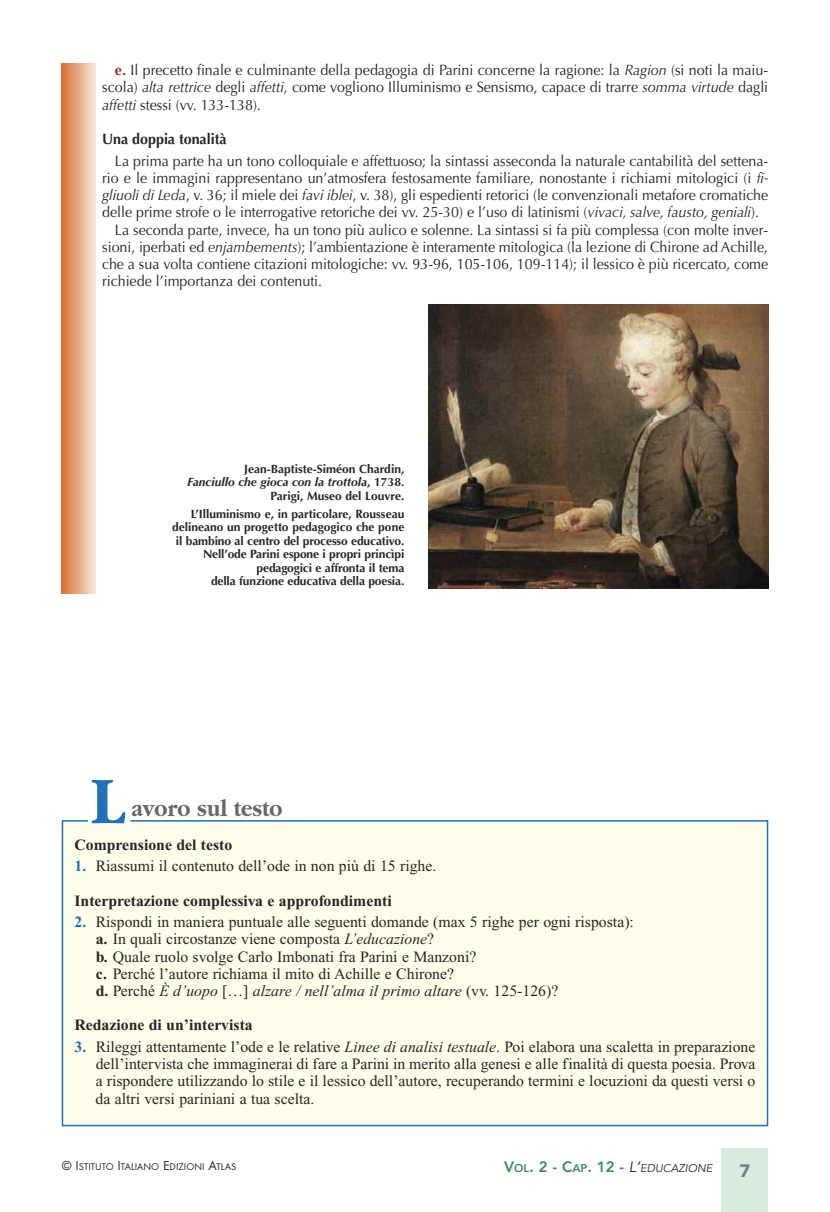
<style>
.page{position:relative;width:830px;height:1212px;background:#fff}
.page>*{position:absolute;margin:0;border:0;box-sizing:border-box;transform-origin:0 0}
.t1{font:700 69.15px "Garamond";color:#1f71b9;scale:.9 1}
.t2{font:700 24px "Garamond";color:#686768;scale:.9 1}
.t3{font:900 18px "Avenir";color:#7d7d7d}
.t4{font:15.75px/17.2px "Times New Roman";color:#272627}
.t5{font:700 15.75px "Times New Roman";color:#272627}
.t6{font:15px/17.2px "Optima";color:#272627;text-align:justify;scale:.95 1}
.t7{font:700 15px "Optima";color:#272627;scale:.95 1}
.t8{font:700 12px/13.5px "Optima";letter-spacing:-.01em;color:#272627;text-align:right}
.t9{font:italic 11.25px "Avenir";color:#272627}
.t10{font:10.2px "Futura T";color:#272627}
.s1{font-weight:700;color:#973035}
.s2{font-style:italic}
.s3{font-weight:700;color:#1f71b9}
.s4{font-weight:700}
.s5{font-size:13.5px}
.s6{font-weight:800;font-style:normal;font-size:15px;color:#388f52}
.s7{font-weight:800;font-style:normal;color:#388f52}
.s8{font-size:15px}
</style>
<div class="page">
<div style="left:62px;top:64px;width:34px;height:529px;background:linear-gradient(to right,#d97235,#f8e4d8)"></div>
<div style="left:721px;top:1148px;width:46px;height:64px;background:#d6edde"></div>
<img style="left:428px;top:304px;width:339px;height:285px">
<div style="left:61px;top:820px;width:707px;height:307px;background:#fffeea"></div>
<p class="t6" style="left:102px;top:63px;width:702px;text-indent:13px"><span class="s1">e.</span> Il precetto finale e culminante della pedagogia di Parini concerne la ragione: la <span class="s2">Ragion</span> (si noti la maiu&shy;scola) <span class="s2">alta rettrice</span> degli <span class="s2">affetti</span>, come vogliono Illuminismo e Sensismo, capace di trarre <span class="s2">somma virtude</span> dagli <span class="s2">affetti</span> stessi (vv. 133-138).</p>
<p class="t7" style="left:102px;top:133px;width:132px">Una doppia tonalità</p>
<p class="t6" style="left:115px;top:153px;width:689px">La prima parte ha un tono colloquiale e affettuoso; la sintassi asseconda la naturale cantabilità del settena-</p>
<p class="t6" style="left:102px;top:171px;width:702px">rio e le immagini rappresentano un’atmosfera festosamente familiare, nonostante i richiami mitologici (i <span class="s2">fi-</span></p>
<p class="t6" style="left:102px;top:188px;width:702px"><span class="s2">gliuoli di Leda</span>, v. 36; il miele dei <span class="s2">favi iblei</span>, v. 38), gli espedienti retorici (le convenzionali metafore cromatiche</p>
<p class="t6" style="left:102px;top:205px;width:692px">delle prime strofe o le interrogative retoriche dei vv. 25-30) e l’uso di latinismi (<span class="s2">vivaci, salve, fausto, geniali</span>).</p>
<p class="t6" style="left:115px;top:222px;width:689px">La seconda parte, invece, ha un tono più aulico e solenne. La sintassi si fa più complessa (con molte inver-</p>
<p class="t6" style="left:102px;top:240px;width:702px">sioni, iperbati ed <span class="s2">enjambements</span>); l’ambientazione è interamente mitologica (la lezione di Chirone ad Achille,</p>
<p class="t6" style="left:102px;top:257px;width:702px">che a sua volta contiene citazioni mitologiche: vv. 93-96, 105-106, 109-114); il lessico è più ricercato, come</p>
<p class="t6" style="left:102px;top:274px;width:233px">richiede l’importanza dei contenuti.</p>
<p class="t8" style="left:187px;top:463px;width:218px">Jean-Baptiste-Siméon Chardin,<br><span class="s2">Fanciullo che gioca con la trottola</span>, 1738.<br>Parigi, Museo del Louvre.</p>
<p class="t8" style="left:172px;top:508px;width:234px">L’Illuminismo e, in particolare, Rousseau delineano un progetto pedagogico che pone il bambino al centro del processo educativo.<br>Nell’ode Parini espone i propri princìpi pedagogici e affronta il tema<br>della funzione educativa della poesia.</p>
<h1 class="t1" style="left:91px;top:759px;width:39px">L</h1>
<h2 class="t2" style="left:131px;top:794px;width:169px">avoro sul testo</h2>
<p class="t5" style="left:74px;top:839px;width:159px">Comprensione del testo</p>
<p class="t4" style="left:74px;top:850px;width:363px;line-height:34.2px"><span class="s3">1.</span> Riassumi il contenuto dell’ode in non più di 15 righe.<br><span class="s4">Interpretazione complessiva e approfondimenti</span></p>
<p class="t4" style="left:96px;top:915px;width:539px;text-indent:-21px"><span class="s3">2.</span> Rispondi in maniera puntuale alle seguenti domande (max 5 righe per ogni risposta): <span class="s4">a.</span> In quali circostanze viene composta <span class="s2">L’educazione</span>?<br><span class="s4">b.</span> Quale ruolo svolge Carlo Imbonati fra Parini e Manzoni?<br><span class="s4">c.</span> Perché l’autore richiama il mito di Achille e Chirone?<br><span class="s4">d.</span> Perché <span class="s2">È d’uopo</span> […] <span class="s2">alzare / nell’alma il primo altare</span> (vv. 125-126)?</p>
<p class="t5" style="left:74px;top:1020px;width:180px">Redazione di un’intervista</p>
<p class="t4" style="left:96px;top:1039px;width:661px;text-align:justify;text-indent:-21px"><span class="s3">3.</span> Rileggi attentamente l’ode e le relative <span class="s2">Linee di analisi testuale</span>. Poi elabora una scaletta in preparazione dell’intervista che immaginerai di fare a Parini in merito alla genesi e alle finalità di questa poesia. Prova a rispondere utilizzando lo stile e il lessico dell’autore, recuperando termini e locuzioni da questi versi o da altri versi pariniani a tua scelta.</p>
<p class="t10" style="left:62px;top:1160px;width:176px"><span class="s5">© I</span>STITUTO <span class="s5">I</span>TALIANO <span class="s5">E</span>DIZIONI <span class="s5">A</span>TLAS</p>
<p class="t9" style="left:504px;top:1160px;width:210px"><span class="s6">V</span><span class="s7">ol</span><span class="s6">. 2 - C</span><span class="s7">ap</span><span class="s6">. 12 -</span> <span class="s8">L’</span>EDUCAZIONE</p>
<p class="t3" style="left:739px;top:1159px;width:12px">7</p>
</div>
